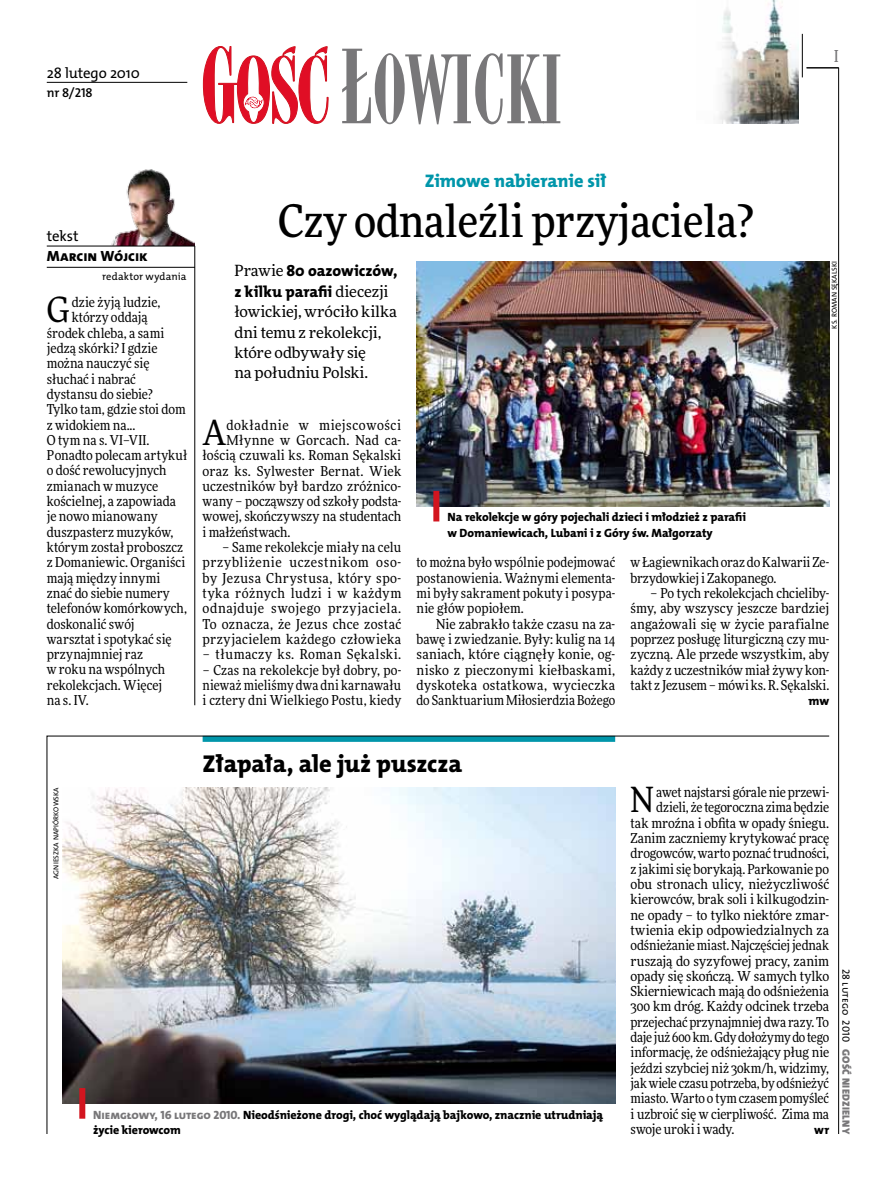
<style>
.page{position:relative;width:893px;height:1191px;background:#fff}
.page>*{position:absolute;margin:0;border:0;box-sizing:border-box;transform-origin:0 0}
.t1{font:500 45px "Freeday Narrow";color:#000}
.t2{font:34.8px "Freeday Narrow News";color:#000}
.t3{font:24.45px "The Mix HP8 Ex Bld";letter-spacing:-.01em;color:#000}
.t4{font:18.3px "The Mix HP8 Ex Bld";letter-spacing:-.005em;color:#0096aa}
.t5{font:500 16.5px "Freeday Narrow";color:#787779;scale:.9 1}
.t6{font:15.75px/20.4px "The Mix HP8 Ex Bld";letter-spacing:-.005em;color:#000}
.t7{font:15.45px/20.4px "Freeday News";letter-spacing:-.01em;color:#000}
.t8{font:14.85px "The Mix HP5 Plain";letter-spacing:-.01em;color:#000}
.t9{font:14.85px "The Mix HP8 Ex Bld";letter-spacing:.01em;color:#000}
.t10{font:13.65px/15.3px "Freeday Narrow News";color:#000;text-align:justify}
.t11{font:13.65px "Freeday Narrow News";letter-spacing:.025em;color:#000}
.t12{font:13.65px "Freeday Narrow News";letter-spacing:.035em;color:#000}
.t13{font:13.65px "Freeday Narrow News";letter-spacing:.04em;color:#000}
.t14{font:12.9px "The Mix HP6 Se Bld";color:#000}
.t15{font:12.3px "The Mix HP8 Ex Bld";color:#000}
.t16{font:12px/15.3px "The Mix HP8 Ex Bld";letter-spacing:-.005em;color:#000}
.t17{font:10.5px "The Mix HP5 Plain";letter-spacing:.01em;color:#000}
.t18{font:10.5px "The Mix HP9 Blk";letter-spacing:.025em;color:#787779}
.t19{font:7.2px "The Mix HP5 Plain";letter-spacing:.015em;color:#000}
.s1{font-family:"Freeday News";font-size:15.45px}
.s2{color:#787779}
</style>
<div class="page">
<hr style="left:838px;top:68px;width:1px;height:1066px;background:#000">
<hr style="left:802px;top:34px;width:1px;height:43px;background:#000">
<img style="left:719px;top:0;width:79px;height:123px">
<svg style="left:203px;top:46px;width:126px;height:78px"></svg>
<svg style="left:342px;top:49px;width:218px;height:75px"></svg>
<svg style="left:47px;top:735px;width:783px;height:399px"></svg>
<hr style="left:195px;top:246px;width:1px;height:459px;background:#000">
<hr style="left:806px;top:68px;width:33px;height:1px;background:#000">
<img style="left:104px;top:169px;width:91px;height:77px">
<hr style="left:47px;top:246px;width:148px;height:1px;background:#000">
<hr style="left:47px;top:267px;width:148px;height:1px;background:#000">
<hr style="left:47px;top:82px;width:140px;height:1px;background:#000">
<img style="left:62px;top:787px;width:553px;height:316px">
<div style="left:79px;top:1088px;width:6px;height:30px;background:#d3151f"></div>
<img style="left:416px;top:261px;width:413px;height:245px">
<div style="left:433px;top:491px;width:6px;height:30px;background:#d3151f"></div>
<p class="t8" style="left:47px;top:63px;width:95px">28 lutego 2010</p>
<p class="t14" style="left:47px;top:85px;width:47px">nr 8/218</p>
<p class="t5" style="left:834px;top:46px;width:6px">I</p>
<p class="t8" style="left:47px;top:227px;width:33px">tekst</p>
<p class="t9" style="left:47px;top:247px;width:103px">Marcin Wójcik</p>
<p class="t17" style="left:102px;top:270px;width:86px">redaktor wydania</p>
<h2 class="t2" style="left:47px;top:289px;width:24px">G</h2>
<p class="t10" style="left:72px;top:294px;width:90px">dzie żyją ludzie,</p>
<p class="t10" style="left:72px;top:310px;width:78px">którzy oddają</p>
<p class="t10" style="left:47px;top:325px;width:119px">środek chleba, a sami</p>
<p class="t10" style="left:47px;top:340px;width:112px">jedzą skórki? I gdzie</p>
<p class="t10" style="left:47px;top:356px;width:104px">można nauczyć się</p>
<p class="t10" style="left:47px;top:371px;width:91px">słuchać i nabrać</p>
<p class="t10" style="left:47px;top:386px;width:107px">dystansu do siebie?</p>
<p class="t10" style="left:47px;top:401px;width:140px">Tylko tam, gdzie stoi dom</p>
<p class="t10" style="left:47px;top:417px;width:90px">z widokiem na...</p>
<p class="t11" style="left:47px;top:431px;width:104px">O tym na s. VI–VII.</p>
<p class="t10" style="left:47px;top:447px;width:142px">Ponadto polecam artykuł</p>
<p class="t10" style="left:47px;top:463px;width:121px">o dość rewolucyjnych</p>
<p class="t10" style="left:47px;top:478px;width:113px">zmianach w muzyce</p>
<p class="t10" style="left:47px;top:493px;width:131px">kościelnej, a zapowiada</p>
<p class="t10" style="left:47px;top:509px;width:112px">je nowo mianowany</p>
<p class="t10" style="left:47px;top:524px;width:128px">duszpasterz muzyków,</p>
<p class="t10" style="left:47px;top:539px;width:138px">którym został proboszcz</p>
<p class="t10" style="left:47px;top:554px;width:140px">z Domaniewic. Organiści</p>
<p class="t10" style="left:47px;top:570px;width:115px">mają między innymi</p>
<p class="t10" style="left:47px;top:585px;width:124px">znać do siebie numery</p>
<p class="t10" style="left:47px;top:600px;width:142px">telefonów komórkowych,</p>
<p class="t10" style="left:47px;top:616px;width:89px">doskonalić swój</p>
<p class="t10" style="left:47px;top:631px;width:126px">warsztat i spotykać się</p>
<p class="t10" style="left:47px;top:646px;width:98px">przynajmniej raz</p>
<p class="t10" style="left:47px;top:662px;width:120px">w roku na wspólnych</p>
<p class="t10" style="left:47px;top:677px;width:117px">rekolekcjach. Więcej</p>
<p class="t10" style="left:47px;top:692px;width:44px">na s. IV.</p>
<h3 class="t4" style="left:425px;top:169px;width:184px">Zimowe nabieranie sił</h3>
<h1 class="t1" style="left:278px;top:193px;width:477px">Czy odnaleźli przyjaciela?</h1>
<p class="t6" style="left:234px;top:261px;width:164px"><span class="s1">Prawie</span> 80 oazowiczów, z kilku parafii <span class="s1">diecezji</span></p>
<p class="t7" style="left:234px;top:301px;width:164px">łowickiej, wróciło kilka dni temu z rekolekcji, które odbywały się<br>na południu Polski.</p>
<p class="t19" style="left:830px;top:328px;width:69px;rotate:-90deg">Ks. Roman Sękalski</p>
<h2 class="t2" style="left:203px;top:411px;width:25px">A</h2>
<p class="t13" style="left:226px;top:416px;width:176px">dokładnie w miejscowości</p>
<p class="t11" style="left:226px;top:431px;width:176px">Młynne w Gorcach. Nad ca-</p>
<p class="t10" style="left:203px;top:447px;width:200px">łością czuwali ks. Roman Sękalski</p>
<p class="t10" style="left:203px;top:463px;width:200px">oraz ks. Sylwester Bernat. Wiek</p>
<p class="t10" style="left:203px;top:478px;width:200px">uczestników był bardzo zróżnico-</p>
<p class="t10" style="left:203px;top:493px;width:200px">wany – począwszy od szkoły podsta-</p>
<p class="t10" style="left:203px;top:509px;width:200px">wowej, skończywszy na studentach</p>
<p class="t10" style="left:203px;top:524px;width:89px">i małżeństwach.</p>
<p class="t10" style="left:203px;top:539px;width:200px;text-indent:20px">– Same rekolekcje miały na celu przybliżenie uczestnikom oso&shy;by Jezusa Chrystusa, który spo&shy;tyka różnych ludzi i w każdym odnajduje swojego przyjaciela.<br>To oznacza, że Jezus chce zostać przyjacielem każdego człowieka</p>
<p class="t12" style="left:203px;top:646px;width:200px">– tłumaczy ks. Roman Sękalski.</p>
<p class="t10" style="left:203px;top:662px;width:200px">– Czas na rekolekcje był dobry, po&shy;nieważ mieliśmy dwa dni karnawału i cztery dni Wielkiego Postu, kiedy</p>
<p class="t16" style="left:448px;top:510px;width:300px">Na rekolekcje w góry pojechali dzieci i młodzież z parafii w Domaniewicach, Lubani i z Góry św. Małgorzaty</p>
<p class="t10" style="left:417px;top:555px;width:200px">to można było wspólnie podejmować postanowienia. Ważnymi elementa&shy;mi były sakrament pokuty i posypa&shy;nie głów popiołem.</p>
<p class="t10" style="left:417px;top:616px;width:200px;text-indent:20px">Nie zabrakło także czasu na za&shy;bawę i zwiedzanie. Były: kulig na 14 saniach, które ciągnęły konie, og&shy;nisko z pieczonymi kiełbaskami, dyskoteka ostatkowa, wycieczka do Sanktuarium Miłosierdzia Bożego</p>
<p class="t10" style="left:630px;top:555px;width:200px">w Łagiewnikach oraz do Kalwarii Ze&shy;brzydowkiej i Zakopanego.</p>
<p class="t10" style="left:630px;top:585px;width:200px;text-indent:20px">– Po tych rekolekcjach chcieliby&shy;śmy, aby wszyscy jeszcze bardziej angażowali się w życie parafialne poprzez posługę liturgiczną czy mu&shy;zyczną. Ale przede wszystkim, aby każdy z uczestników miał żywy kon&shy;takt z Jezusem – mówi ks. R. Sękalski.</p>
<p class="t15" style="left:808px;top:693px;width:22px">mw</p>
<h3 class="t3" style="left:203px;top:747px;width:261px">Złapała, ale już puszcza</h3>
<p class="t19" style="left:51px;top:879px;width:93px;rotate:-90deg">Agnieszka Napiórkowska</p>
<p class="t16" style="left:93px;top:1107px;width:512px"><span class="s2">Niemgłowy, 16 lutego 2010.</span> Nieodśnieżone drogi, choć wyglądają bajkowo, znacznie utrudniają życie kierowcom</p>
<h2 class="t2" style="left:630px;top:778px;width:25px">N</h2>
<p class="t10" style="left:656px;top:784px;width:174px">awet najstarsi górale nie przewi-</p>
<p class="t10" style="left:656px;top:799px;width:174px">dzieli, że tegoroczna zima będzie</p>
<p class="t10" style="left:630px;top:815px;width:200px">tak mroźna i obfita w opady śniegu.</p>
<p class="t10" style="left:630px;top:830px;width:200px">Zanim zaczniemy krytykować pracę</p>
<p class="t10" style="left:630px;top:845px;width:200px">drogowców, warto poznać trudności,</p>
<p class="t10" style="left:630px;top:861px;width:200px">z jakimi się borykają. Parkowanie po</p>
<p class="t10" style="left:630px;top:876px;width:200px">obu stronach ulicy, nieżyczliwość</p>
<p class="t10" style="left:630px;top:891px;width:200px">kierowców, brak soli i kilkugodzin-</p>
<p class="t10" style="left:630px;top:907px;width:200px">ne opady – to tylko niektóre zmar-</p>
<p class="t10" style="left:630px;top:922px;width:200px">twienia ekip odpowiedzialnych za</p>
<p class="t10" style="left:630px;top:937px;width:200px">odśnieżanie miast. Najczęściej jednak</p>
<p class="t10" style="left:630px;top:953px;width:200px">ruszają do syzyfowej pracy, zanim</p>
<p class="t10" style="left:630px;top:968px;width:200px">opady się skończą. W samych tylko</p>
<p class="t10" style="left:630px;top:983px;width:200px">Skierniewicach mają do odśnieżenia</p>
<p class="t10" style="left:630px;top:998px;width:200px">300 km dróg. Każdy odcinek trzeba</p>
<p class="t10" style="left:630px;top:1014px;width:200px">przejechać przynajmniej dwa razy. To</p>
<p class="t10" style="left:630px;top:1029px;width:200px">daje już 600 km. Gdy dołożymy do tego</p>
<p class="t10" style="left:630px;top:1044px;width:200px">informację, że odśnieżający pług nie</p>
<p class="t10" style="left:630px;top:1060px;width:200px">jeździ szybciej niż 30km/h, widzimy,</p>
<p class="t10" style="left:630px;top:1075px;width:200px">jak wiele czasu potrzeba, by odśnieżyć</p>
<p class="t10" style="left:630px;top:1090px;width:200px">miasto. Warto o tym czasem pomyśleć</p>
<p class="t10" style="left:630px;top:1106px;width:200px">i uzbroić się w cierpliwość. Zima ma</p>
<p class="t10" style="left:630px;top:1121px;width:105px">swoje uroki i wady.</p>
<p class="t15" style="left:814px;top:1122px;width:17px">wr</p>
<p class="t17" style="left:853px;top:968px;width:75px;rotate:90deg">28 lutego 2010</p>
<p class="t18" style="left:853px;top:1049px;width:86px;rotate:90deg">Gość Niedzielny</p>
</div>
